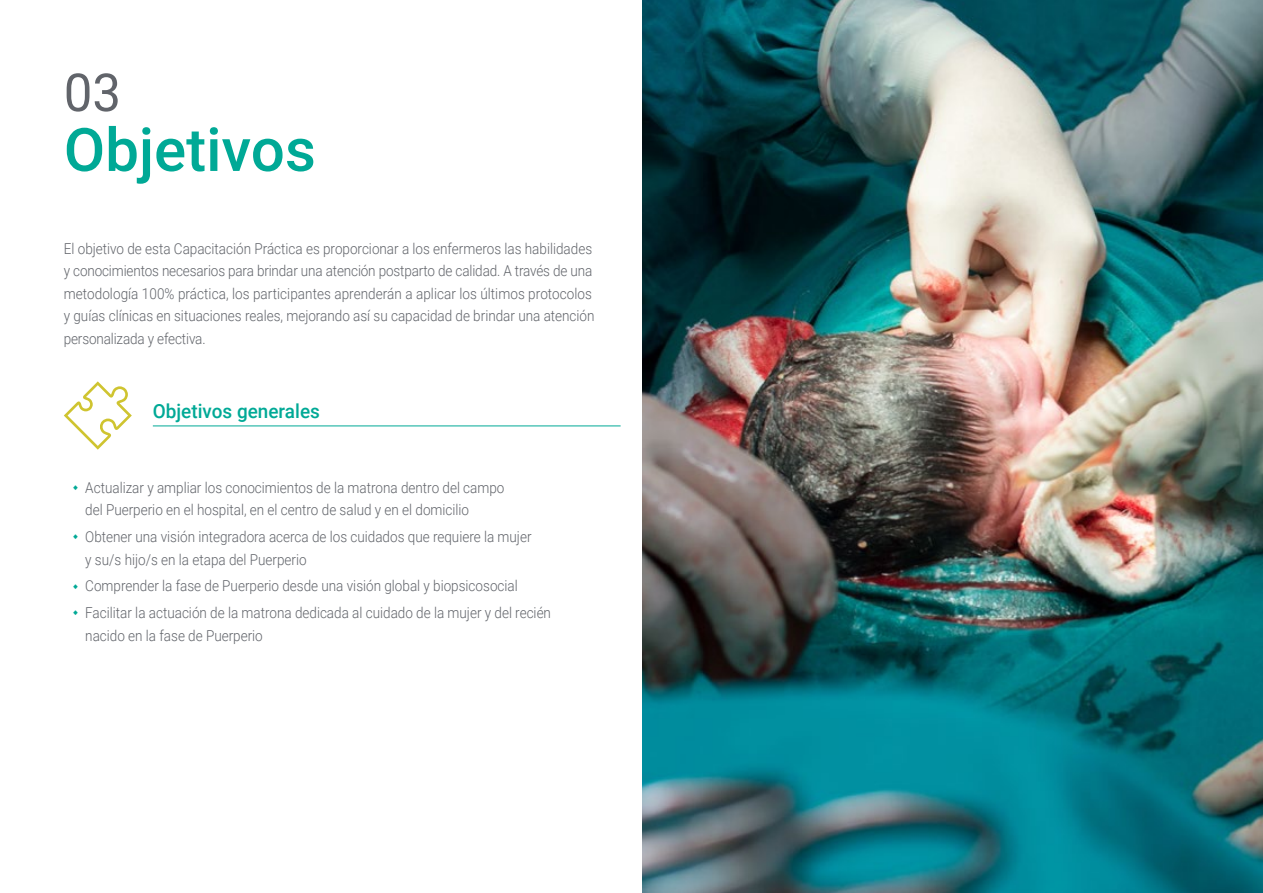
<style>
.page{position:relative;width:1263px;height:893px;background:#fff}
.page>*{position:absolute;margin:0;border:0;box-sizing:border-box;transform-origin:0 0}
.t1{font:500 60px "Roboto";color:#00a996}
.t2{font:52.5px "Roboto";color:#61646a}
.t3{font:500 19.5px "Roboto";color:#00a996}
.t4{font:300 15px/22.5px "Roboto";color:#61646a;scale:.9 1}
</style>
<div class="page">
<img style="left:642px;top:0;width:621px;height:893px">
<hr style="left:153px;top:426px;width:468px;height:1px;background:#00a996">
<svg style="left:64px;top:381px;width:68px;height:69px"></svg>
<h2 class="t2" style="left:64px;top:56px;width:59px">03</h2>
<h1 class="t1" style="left:64px;top:108px;width:254px">Objetivos</h1>
<p class="t4" style="left:64px;top:236px;width:591px">El objetivo de esta Capacitación Práctica es proporcionar a los enfermeros las habilidades y conocimientos necesarios para brindar una atención postparto de calidad. A través de una metodología 100% práctica, los participantes aprenderán a aplicar los últimos protocolos y guías clínicas en situaciones reales, mejorando así su capacidad de brindar una atención personalizada y efectiva.</p>
<h3 class="t3" style="left:153px;top:397px;width:169px">Objetivos generales</h3>
<p class="t4" style="left:85px;top:476px;width:467px">Actualizar y ampliar los conocimientos de la matrona dentro del campo del Puerperio en el hospital, en el centro de salud y en el domicilio</p>
<p class="t4" style="left:85px;top:525px;width:497px">Obtener una visión integradora acerca de los cuidados que requiere la mujer y su/s hijo/s en la etapa del Puerperio</p>
<p class="t4" style="left:85px;top:572px;width:519px;line-height:26.7px">Comprender la fase de Puerperio desde una visión global y biopsicosocial<br>Facilitar la actuación de la matrona dedicada al cuidado de la mujer y del recién</p>
<p class="t4" style="left:85px;top:623px;width:199px">nacido en la fase de Puerperio</p>
</div>
